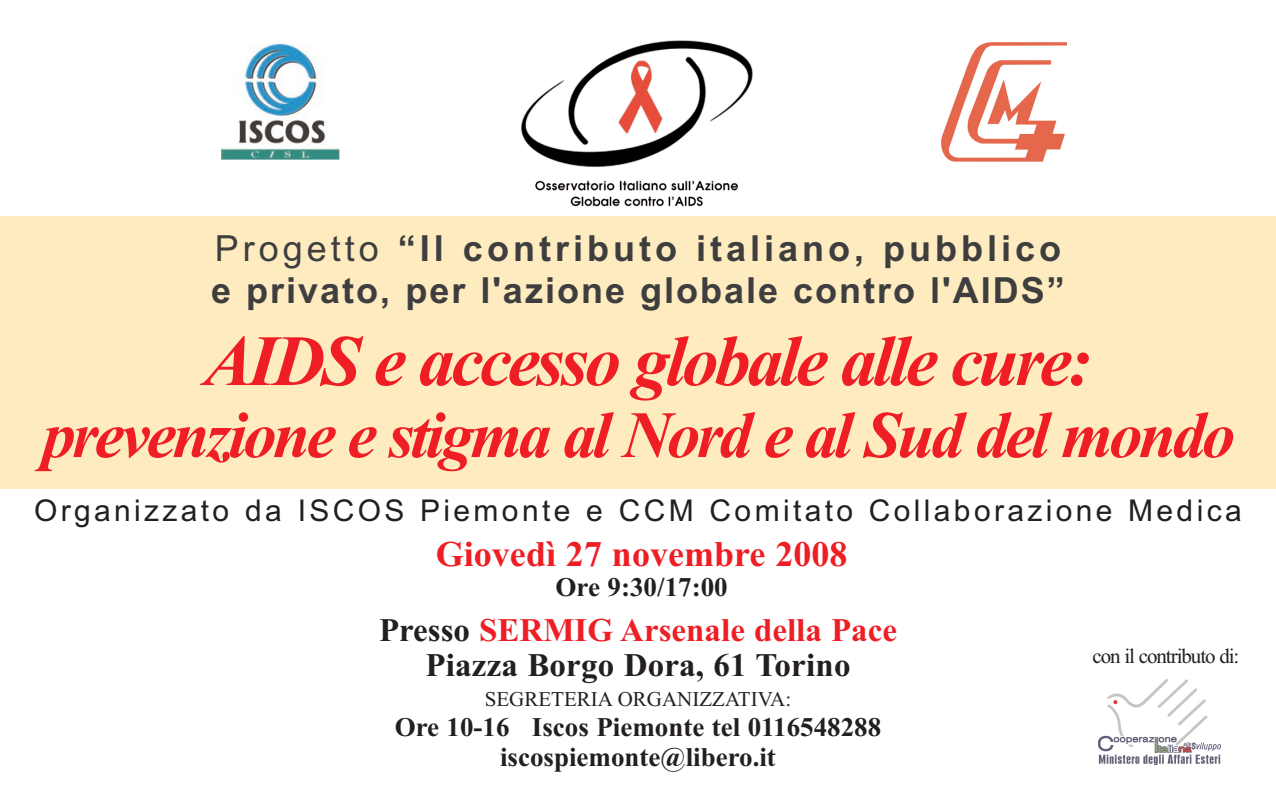
<style>
.page{position:relative;width:1276px;height:808px;background:#fff}
.page>*{position:absolute;margin:0;border:0;box-sizing:border-box;transform-origin:0 0}
.t1{font:italic 700 72px "Times New Roman";letter-spacing:-.05em;color:#ee1e24}
.t2{font:italic 700 66px "Times New Roman";letter-spacing:-.05em;color:#ee1e24}
.t3{font:700 36px/42px "Arial";letter-spacing:.055em;color:#3e3e3f}
.t4{font:700 36px "Times New Roman";color:#ee1e24}
.t5{font:700 33px/34.5px "Times New Roman";color:#231f20;text-align:center}
.t6{font:30px "Arial";letter-spacing:.11em;color:#231f20}
.t7{font:700 27px/30px "Times New Roman";color:#231f20;text-align:center}
.t8{font:21px "Times New Roman";color:#231f20}
.t9{font:21px "Times New Roman";letter-spacing:-.05em;color:#231f20}
.s1{font-weight:400}
.s2{color:#ee1e24}
</style>
<div class="page">
<div style="left:0;top:216px;width:1276px;height:273px;background:#feebc0"></div>
<img style="left:221px;top:44px;width:118px;height:116px">
<img style="left:941px;top:43px;width:125px;height:118px">
<img style="left:521px;top:40px;width:232px;height:167px">
<img style="left:1098px;top:680px;width:123px;height:84px">
<p class="t3" style="left:211px;top:228px;width:855px"><span class="s1">Progetto</span> “Il contributo italiano, pubblico e privato, per l'azione globale contro l'AIDS”</p>
<h1 class="t1" style="left:204px;top:318px;width:889px">AIDS e accesso globale alle cure:</h1>
<h2 class="t2" style="left:43px;top:396px;width:1194px">prevenzione e stigma al Nord e al Sud del mondo</h2>
<p class="t6" style="left:34px;top:493px;width:1209px">Organizzato da ISCOS Piemonte e CCM Comitato Collaborazione Medica</p>
<p class="t4" style="left:436px;top:532px;width:413px">Giovedì 27 novembre 2008</p>
<p class="t7" style="left:555px;top:571px;width:174px">Ore 9:30/17:00</p>
<p class="t5" style="left:379px;top:613px;width:519px">Presso <span class="s2">SERMIG Arsenale della Pace<br></span>Piazza Borgo Dora, 61 Torino</p>
<p class="t8" style="left:485px;top:686px;width:308px">SEGRETERIA ORGANIZZATIVA:</p>
<p class="t7" style="left:395px;top:711px;width:488px">Ore 10-16 Iscos Piemonte tel 0116548288 iscospiemonte@libero.it</p>
<p class="t9" style="left:1092px;top:643px;width:148px">con il contributo di:</p>
</div>
